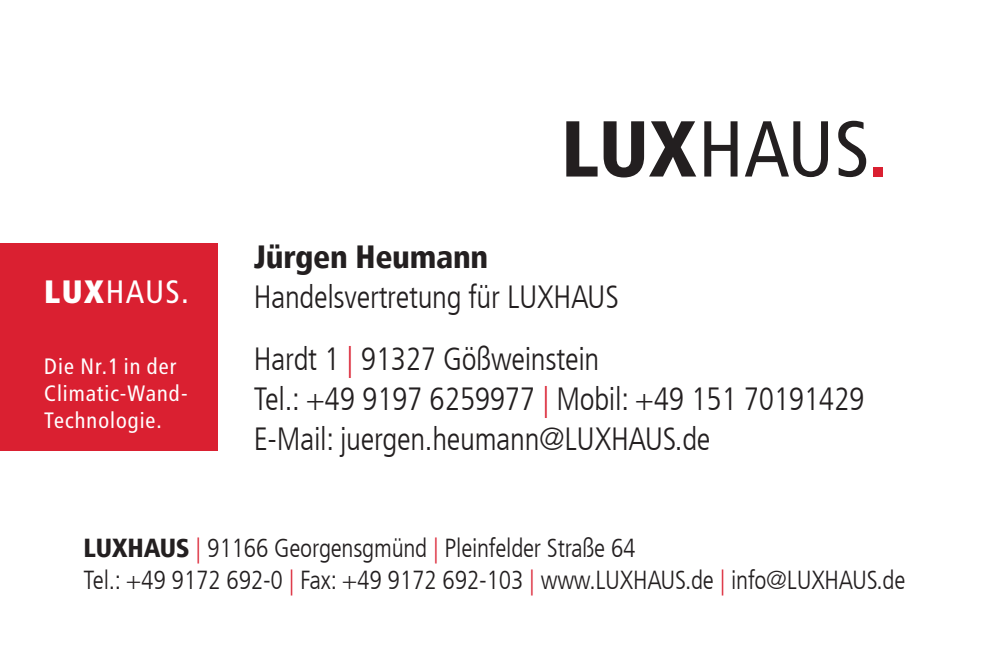
<style>
.page{position:relative;width:987px;height:647px;background:#fff}
.page>*{position:absolute;margin:0;border:0;box-sizing:border-box;transform-origin:0 0}
.t1{font:condensed 32.4px "Frutiger LT";color:#fff}
.t2{font:300 condensed 32px/62.8px "Frutiger LT";letter-spacing:-.01em;color:#231f20}
.t3{font:900 condensed 32px "Frutiger LT";letter-spacing:-.01em;color:#231f20}
.t4{font:300 condensed 26px/32px "Frutiger LT";letter-spacing:-.01em;color:#231f20}
.t5{font:condensed 22.4px/26.8px "Frutiger LT";letter-spacing:.045em;color:#fff}
.s1{font-family:"Frutiger LT Com";font-weight:900}
.s2{color:#da2031}
.s3{font-weight:900}
</style>
<div class="page">
<svg style="left:566px;top:121px;width:300px;height:56px"></svg>
<div style="left:873px;top:167px;width:9px;height:10px;background:#da2031"></div>
<div style="left:0;top:243px;width:217px;height:207px;background:#da2031"></div>
<p class="t1" style="left:44px;top:273px;width:146px"><span class="s1">LUX</span>HAUS.</p>
<p class="t5" style="left:44px;top:353px;width:145px">Die Nr. 1 in der<br>Climatic-Wand-<br>Technologie.</p>
<p class="t3" style="left:254px;top:237px;width:236px">Jürgen Heumann</p>
<p class="t2" style="left:254px;top:265px;width:367px">Handelsvertretung für LUXHAUS<br>Hardt 1 <span class="s2">|</span> 91327 Gößweinstein</p>
<p class="t2" style="left:254px;top:379px;width:612px;line-height:40px">Tel.: +49 9197 6259977 <span class="s2">|</span> Mobil: +49 151 70191429<br>E-Mail: juergen.heumann@LUXHAUS.de</p>
<p class="t4" style="left:83px;top:531px;width:823px"><span class="s3">LUXHAUS</span> <span class="s2">|</span> 91166 Georgensgmünd <span class="s2">|</span> Pleinfelder Straße 64<br>Tel.: +49 9172 692-0 <span class="s2">|</span> Fax: +49 9172 692-103 <span class="s2">|</span> www.LUXHAUS.de <span class="s2">|</span> info@LUXHAUS.de</p>
</div>
